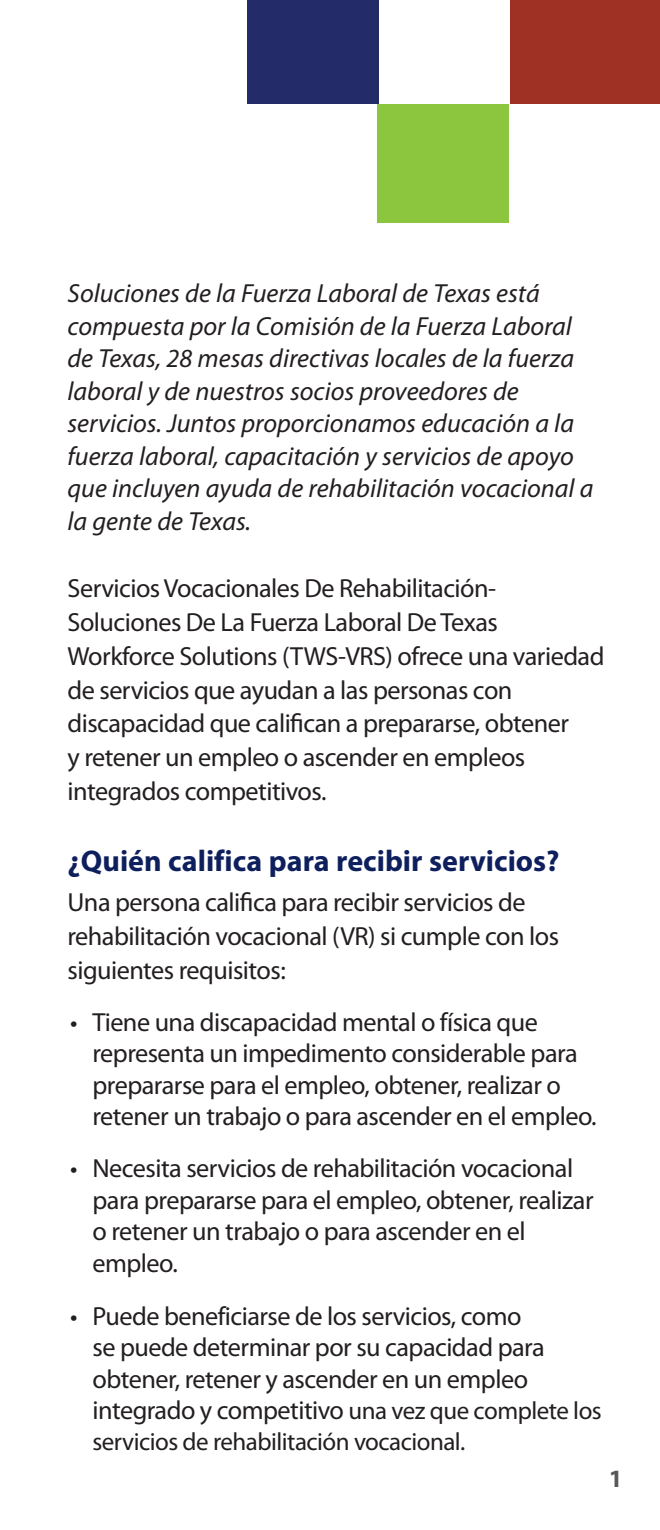
<style>
.page{position:relative;width:660px;height:1530px;background:#fff}
.page>*{position:absolute;margin:0;border:0;box-sizing:border-box;transform-origin:0 0}
.titles{font:700 30px "Myriad Pro";color:#0e1f5d}
.body_content{font:26.25px/33.8px "Myriad Pro";letter-spacing:-.02em;color:#231f20}
.t1{font:italic 26.25px/32.5px "Myriad Pro";color:#231f20}
.titles-2{font:26.25px/33.8px "Myriad Pro";letter-spacing:-.02em;color:#231f20}
.t2{font:25px "Myriad Pro";letter-spacing:-.02em;color:#231f20}
.t3{font:700 25px "Myriad Pro";color:#57585a}
.s1{font-size:25px}
</style>
<div class="page">
<div style="left:510px;top:0;width:150px;height:104px;background:#9e3123"></div>
<div style="left:377px;top:105px;width:132px;height:118px;background:#8bc63e"></div>
<div style="left:248px;top:0;width:131px;height:104px;background:#242b69"></div>
<p class="t1" style="left:68px;top:277px;width:527px">Soluciones de la Fuerza Laboral de Texas está compuesta por la Comisión de la Fuerza Laboral de Texas, 28 mesas directivas locales de la fuerza laboral y de nuestros socios proveedores de servicios. Juntos proporcionamos educación a la fuerza laboral, capacitación y servicios de apoyo que incluyen ayuda de rehabilitación vocacional a la gente de Texas.</p>
<p class="body_content" style="left:68px;top:571px;width:538px">Servicios Vocacionales De Rehabilitación-Soluciones De La Fuerza Laboral De Texas Workforce Solutions (TWS-VRS) ofrece una variedad de servicios que ayudan a las personas con discapacidad que califican a prepararse, obtener<br>y retener un empleo o ascender en empleos integrados competitivos.</p>
<p class="titles" style="left:68px;top:841px;width:494px">¿Quién califica para recibir servicios?</p>
<p class="titles-2" style="left:68px;top:885px;width:493px">Una persona califica para recibir servicios de rehabilitación vocacional (VR) si cumple con los siguientes requisitos:</p>
<p class="body_content" style="left:92px;top:1006px;width:506px;line-height:31.2px;text-indent:-22px">• Tiene una discapacidad mental o física que representa un impedimento considerable para prepararse para el empleo, obtener, realizar o retener un trabajo o para ascender en el empleo.</p>
<p class="body_content" style="left:92px;top:1152px;width:503px;line-height:31.8px;text-indent:-22px">• Necesita servicios de rehabilitación vocacional para prepararse para el empleo, obtener, realizar o retener un trabajo o para ascender en el empleo.</p>
<p class="body_content" style="left:92px;top:1300px;width:511px;line-height:31.2px;text-indent:-22px">• Puede beneficiarse de los servicios, como<br>se puede determinar por su capacidad para obtener, retener y ascender en un empleo integrado y competitivo <span class="s1">una vez que complete los</span></p>
<p class="t2" style="left:92px;top:1426px;width:374px">servicios de rehabilitación vocacional.</p>
<p class="t3" style="left:609px;top:1462px;width:15px">1</p>
</div>
